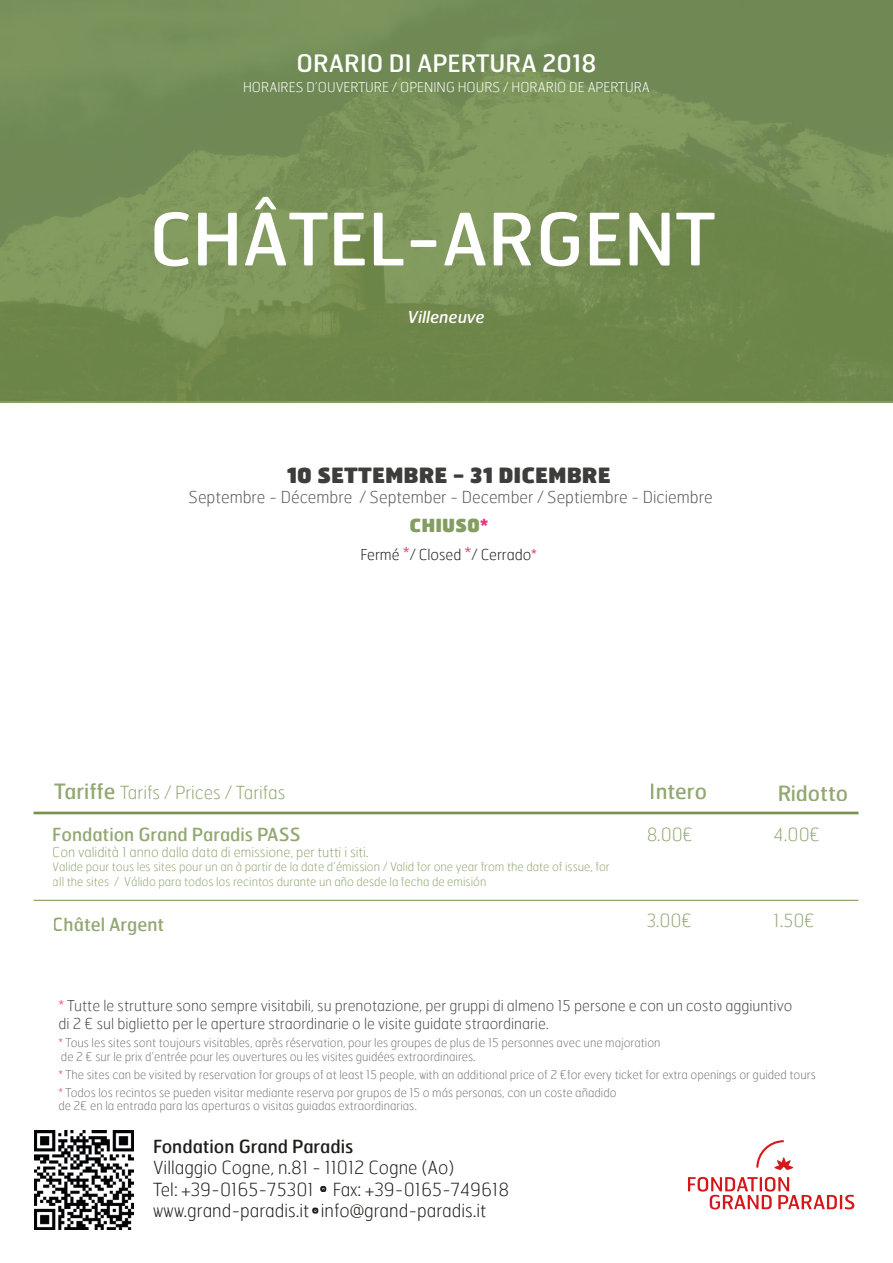
<style>
.page{position:relative;width:893px;height:1263px;background:#fff}
.page>*{position:absolute;margin:0;border:0;box-sizing:border-box;transform-origin:0 0}
.t1{font:72px "Hermes";color:#fff}
.t2{font:24px "Hermes";color:#fff}
.t3{font:900 21px "Hermes";color:#3d3d3b}
.t4{font:21px "Hermes";color:#77924f}
.t5{font:100 18px/21.6px "Hermes";color:#1e1e1c}
.t6{font:100 18px "Hermes";color:#77924f}
.t7{font:18px "Hermes";color:#77924f}
.t8{font:18px "Hermes";color:#1e1e1c}
.t9{font:900 18px "Hermes";color:rgb(119 146 79/.9)}
.t10{font:100 16.5px "Hermes";color:#585857}
.t11{font:italic 16.5px "Hermes FB";color:#fff}
.t12{font:100 15px/18px "Hermes";color:#1e1e1c}
.t13{font:100 15px "Hermes";color:#1d1d1b}
.t14{font:100 13.5px "Hermes";color:#77924f}
.t15{font:100 13.5px "Hermes";color:#fff}
.t16{font:100 12px/13.5px "Hermes";color:#585857}
.t17{font:100 12px/14.4px "Hermes";color:#77924f}
.s1{color:rgb(231 29 114/.9)}
.s2{font-size:18px;color:rgb(231 29 114/.9)}
.s3{color:#e71d72}
.s4{font-weight:400;font-size:21px}
.s5{color:#e72174}
</style>
<div class="page">
<svg style="left:0;top:0;width:893px;height:403px;background:#748d54"></svg>
<hr style="left:34px;top:812px;width:824px;height:2px;background:#77924f">
<hr style="left:34px;top:900px;width:824px;height:1px;background:#77924f">
<svg style="left:688px;top:1140px;width:166px;height:69px"></svg>
<svg style="left:320px;top:1186px;width:7px;height:6px"></svg>
<svg style="left:312px;top:1207px;width:7px;height:7px"></svg>
<img style="left:35px;top:1131px;width:98px;height:98px">
<h2 class="t2" style="left:297px;top:48px;width:301px">ORARIO DI APERTURA 2018</h2>
<p class="t15" style="left:243px;top:78px;width:408px">HORAIRES D’OUVERTURE / OPENING HOURS / HORARIO DE APERTURA</p>
<h1 class="t1" style="left:149px;top:193px;width:568px">CHÂTEL-ARGENT</h1>
<h3 class="t11" style="left:408px;top:307px;width:79px">Villeneuve</h3>
<h3 class="t3" style="left:287px;top:462px;width:326px">10 SETTEMBRE - 31 DICEMBRE</h3>
<h3 class="t10" style="left:189px;top:487px;width:526px">Septembre - Décembre / September - December / Septiembre - Diciembre</h3>
<h3 class="t9" style="left:410px;top:513px;width:80px">CHIUSO<span class="s1">*</span></h3>
<p class="t13" style="left:361px;top:545px;width:178px">Fermé <span class="s2">*</span>/ Closed <span class="s2">*</span>/ Cerrado<span class="s3">*</span></p>
<h3 class="t6" style="left:54px;top:781px;width:233px"><span class="s4">Tariffe</span> Tarifs / Prices / Tarifas</h3>
<h3 class="t4" style="left:650px;top:778px;width:59px">Intero</h3>
<h3 class="t4" style="left:777px;top:779px;width:73px">Ridotto</h3>
<h3 class="t7" style="left:53px;top:822px;width:249px">Fondation Grand Paradis PASS</h3>
<p class="t14" style="left:53px;top:843px;width:317px">Con validità 1 anno dalla data di emissione, per tutti i siti.</p>
<p class="t17" style="left:53px;top:859px;width:558px">Valide pour tous les sites pour un an à partir de la date d’émission / Valid for one year from the date of issue, for all the sites / Válido para todos los recintos durante un año desde la fecha de emisión</p>
<h3 class="t7" style="left:53px;top:913px;width:113px">Châtel Argent</h3>
<h3 class="t6" style="left:646px;top:823px;width:49px">8.00€</h3>
<h3 class="t6" style="left:774px;top:823px;width:48px">4.00€</h3>
<h3 class="t6" style="left:646px;top:909px;width:48px">3.00€</h3>
<h3 class="t6" style="left:774px;top:909px;width:43px">1.50€</h3>
<p class="t12" style="left:58px;top:996px;width:735px"><span class="s5">*</span> Tutte le strutture sono sempre visitabili, su prenotazione, per gruppi di almeno 15 persone e con un costo aggiuntivo di 2 € sul biglietto per le aperture straordinarie o le visite guidate straordinarie.</p>
<p class="t16" style="left:58px;top:1036px;width:604px"><span class="s5">*</span> Tous les sites sont toujours visitables, après réservation, pour les groupes de plus de 15 personnes avec une majoration de 2 € sur le prix d’entrée pour les ouvertures ou les visites guidées extraordinaires.</p>
<p class="t16" style="left:58px;top:1065px;width:759px;line-height:18px"><span class="s5">*</span> The sites can be visited by reservation for groups of at least 15 people, with an additional price of 2 €for every ticket for extra openings or guided tours <span class="s5">*</span> Todos los recintos se pueden visitar mediante reserva por grupos de 15 o más personas, con un coste añadido</p>
<p class="t16" style="left:58px;top:1099px;width:360px">de 2€ en la entrada para las aperturas o visitas guiadas extraordinarias.</p>
<h3 class="t8" style="left:153px;top:1134px;width:202px">Fondation Grand Paradis</h3>
<h3 class="t5" style="left:153px;top:1156px;width:358px">Villaggio Cogne, n.81 - 11012 Cogne (Ao)<br>Tel: +39-0165-75301 . Fax: +39-0165-749618 www.grand-paradis.it . info@grand-paradis.it</h3>
</div>
